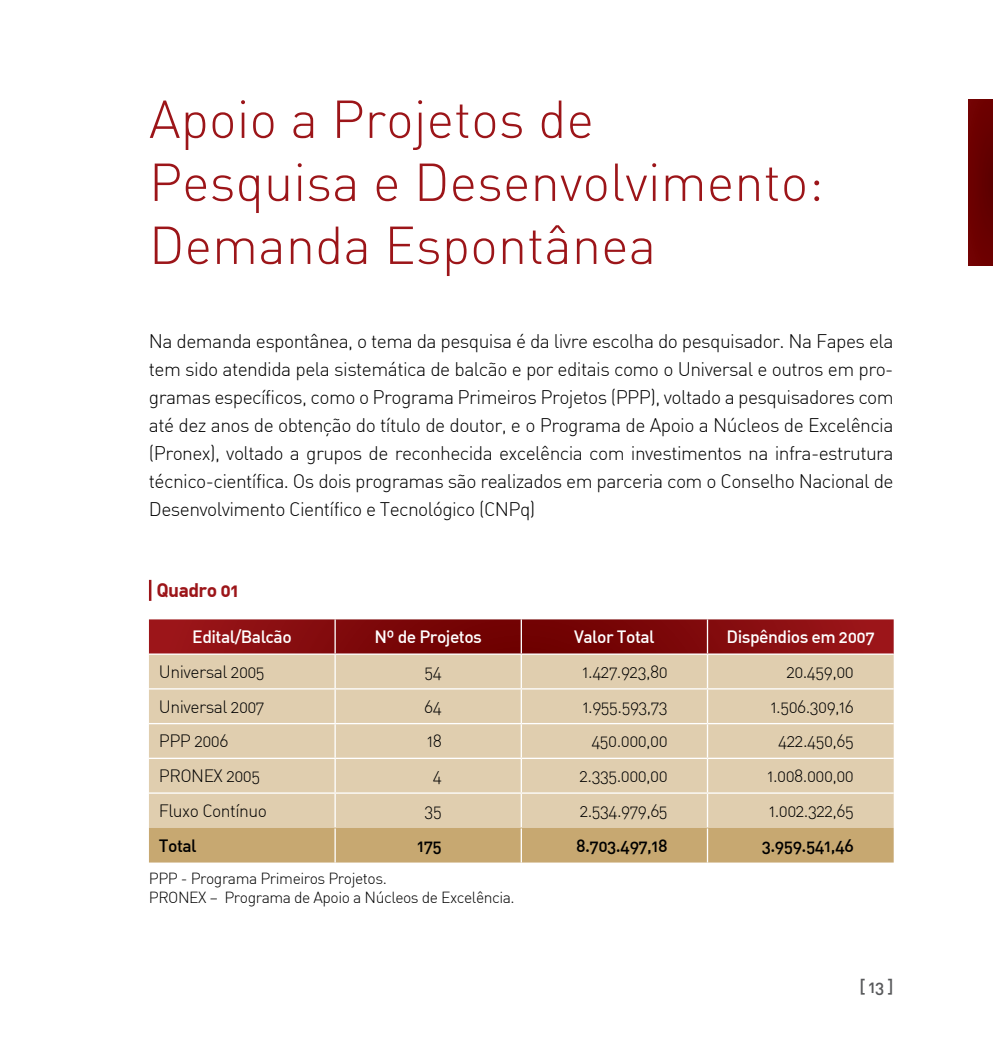
<style>
.page{position:relative;width:993px;height:1042px;background:#fff}
.page>*{position:absolute;margin:0;border:0;box-sizing:border-box;transform-origin:0 0}
.t1{font:300 52.5px/63px "DIN Alternate";color:#9c1519}
.t2{font:300 19.25px/28px "DIN Alternate";letter-spacing:-.03em;color:#000;text-align:justify}
.t3{font:700 19.25px "DIN Alternate";letter-spacing:-.03em;color:#9c1519}
.t4{font:300 17.5px "DIN Alternate";letter-spacing:-.03em;color:#000}
.t5{font:500 17.5px "DIN Alternate";letter-spacing:-.03em;color:#fff}
.t6{font:500 17.5px "DIN Alternate";letter-spacing:-.03em;color:#000}
.t7{font:500 17.5px "DIN Alternate";color:#58595b}
.t8{font:300 15.75px/19.2px "DIN Alternate";letter-spacing:-.03em;color:#000}
</style>
<div class="page">
<hr style="left:149px;top:580px;width:2px;height:21px;background:#9c1519">
<svg style="left:149px;top:619px;width:744px;height:34px;background:#840d0f"></svg>
<div style="left:149px;top:655px;width:744px;height:173px;background:#e0ceaf"></div>
<div style="left:149px;top:828px;width:744px;height:34px;background:#c7a871"></div>
<hr style="left:334px;top:619px;width:1px;height:34px;background:#fff">
<hr style="left:520px;top:619px;width:2px;height:34px;background:#fff">
<hr style="left:706px;top:619px;width:2px;height:34px;background:#fff">
<hr style="left:334px;top:655px;width:1px;height:33px;background:#fff">
<hr style="left:520px;top:655px;width:2px;height:33px;background:#fff">
<hr style="left:706px;top:655px;width:2px;height:33px;background:#fff">
<hr style="left:149px;top:688px;width:186px;height:1px;background:#fff">
<hr style="left:335px;top:688px;width:186px;height:1px;background:#fff">
<hr style="left:334px;top:689px;width:1px;height:34px;background:#fff">
<hr style="left:521px;top:688px;width:186px;height:1px;background:#fff">
<hr style="left:520px;top:689px;width:2px;height:34px;background:#fff">
<hr style="left:707px;top:688px;width:186px;height:1px;background:#fff">
<hr style="left:706px;top:689px;width:2px;height:34px;background:#fff">
<hr style="left:149px;top:723px;width:186px;height:1px;background:#fff">
<hr style="left:335px;top:723px;width:186px;height:1px;background:#fff">
<hr style="left:334px;top:724px;width:1px;height:34px;background:#fff">
<hr style="left:521px;top:723px;width:186px;height:1px;background:#fff">
<hr style="left:520px;top:724px;width:2px;height:34px;background:#fff">
<hr style="left:707px;top:723px;width:186px;height:1px;background:#fff">
<hr style="left:706px;top:724px;width:2px;height:34px;background:#fff">
<hr style="left:149px;top:758px;width:186px;height:1px;background:#fff">
<hr style="left:335px;top:758px;width:186px;height:1px;background:#fff">
<hr style="left:334px;top:759px;width:1px;height:33px;background:#fff">
<hr style="left:521px;top:758px;width:186px;height:1px;background:#fff">
<hr style="left:520px;top:759px;width:2px;height:33px;background:#fff">
<hr style="left:707px;top:758px;width:186px;height:1px;background:#fff">
<hr style="left:706px;top:759px;width:2px;height:33px;background:#fff">
<hr style="left:149px;top:792px;width:186px;height:2px;background:#fff">
<hr style="left:335px;top:792px;width:186px;height:2px;background:#fff">
<hr style="left:334px;top:794px;width:1px;height:33px;background:#fff">
<hr style="left:521px;top:792px;width:186px;height:2px;background:#fff">
<hr style="left:520px;top:794px;width:2px;height:33px;background:#fff">
<hr style="left:707px;top:792px;width:186px;height:2px;background:#fff">
<hr style="left:706px;top:794px;width:2px;height:33px;background:#fff">
<hr style="left:334px;top:828px;width:1px;height:34px;background:#fff">
<hr style="left:520px;top:828px;width:2px;height:34px;background:#fff">
<hr style="left:706px;top:828px;width:2px;height:34px;background:#fff">
<div style="left:967px;top:99px;width:25px;height:166px;background:#6b0000"></div>
<h1 class="t1" style="left:149px;top:87px;width:676px">Apoio a Projetos de<br>Pesquisa e Desenvolvimento:<br>Demanda Espontânea</h1>
<p class="t2" style="left:149px;top:327px;width:746px">Na demanda espontânea, o tema da pesquisa é da livre escolha do pesquisador. Na Fapes ela tem sido atendida pela sistemática de balcão e por editais como o Universal e outros em pro&shy;gramas específicos, como o Programa Primeiros Projetos (PPP), voltado a pesquisadores com até dez anos de obtenção do título de doutor, e o Programa de Apoio a Núcleos de Excelência (Pronex), voltado a grupos de reconhecida excelência com investimentos na infra-estrutura técnico-científica. Os dois programas são realizados em parceria com o Conselho Nacional de Desenvolvimento Científico e Tecnológico (CNPq)</p>
<p class="t3" style="left:156px;top:578px;width:84px">Quadro 01</p>
<p class="t5" style="left:192px;top:626px;width:101px">Edital/Balcão</p>
<p class="t5" style="left:374px;top:626px;width:109px">N º de Projetos</p>
<p class="t5" style="left:574px;top:626px;width:82px">Valor Total</p>
<p class="t5" style="left:726px;top:626px;width:149px">Dispêndios em 2007</p>
<p class="t4" style="left:159px;top:661px;width:107px">Universal 2005</p>
<p class="t4" style="left:424px;top:661px;width:19px">54</p>
<p class="t4" style="left:582px;top:661px;width:87px">1.427.923,80</p>
<p class="t4" style="left:786px;top:661px;width:69px">20.459,00</p>
<p class="t4" style="left:159px;top:695px;width:107px">Universal 2007</p>
<p class="t4" style="left:424px;top:695px;width:19px">64</p>
<p class="t4" style="left:582px;top:695px;width:87px">1.955.593,73</p>
<p class="t4" style="left:770px;top:695px;width:85px">1.506.309,16</p>
<p class="t4" style="left:159px;top:730px;width:71px">PPP 2006</p>
<p class="t4" style="left:427px;top:730px;width:16px">18</p>
<p class="t4" style="left:591px;top:730px;width:78px">450.000,00</p>
<p class="t4" style="left:778px;top:730px;width:77px">422.450,65</p>
<p class="t4" style="left:159px;top:765px;width:103px">PRONEX 2005</p>
<p class="t4" style="left:432px;top:765px;width:11px">4</p>
<p class="t4" style="left:579px;top:765px;width:90px">2.335.000,00</p>
<p class="t4" style="left:767px;top:765px;width:88px">1.008.000,00</p>
<p class="t4" style="left:159px;top:800px;width:109px">Fluxo Contínuo</p>
<p class="t4" style="left:424px;top:800px;width:19px">35</p>
<p class="t4" style="left:579px;top:800px;width:90px">2.534.979,65</p>
<p class="t4" style="left:769px;top:800px;width:86px">1.002.322,65</p>
<p class="t6" style="left:159px;top:834px;width:39px">Total</p>
<p class="t6" style="left:417px;top:834px;width:26px">175</p>
<p class="t6" style="left:576px;top:834px;width:93px">8.703.497,18</p>
<p class="t6" style="left:761px;top:834px;width:94px">3.959.541,46</p>
<p class="t8" style="left:149px;top:868px;width:367px">PPP - Programa Primeiros Projetos.<br>PRONEX – Programa de Apoio a Núcleos de Excelência.</p>
<p class="t7" style="left:859px;top:976px;width:36px">[ 13 ]</p>
</div>
